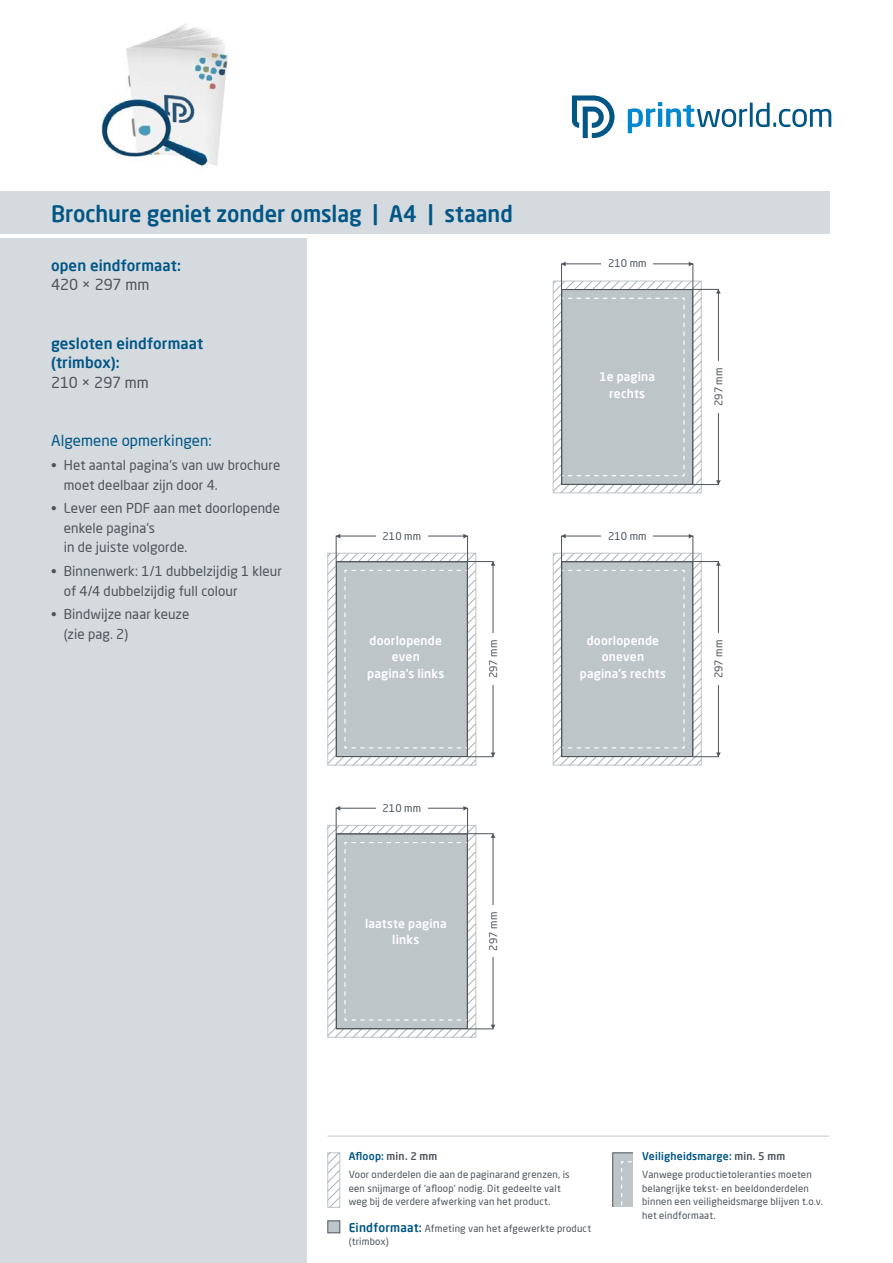
<style>
.page{position:relative;width:893px;height:1263px;background:#fff}
.page>*{position:absolute;margin:0;border:0;box-sizing:border-box;transform-origin:0 0}
.t1{font:500 22.5px "Neo Sans Pro";color:#015685;scale:.96 1}
.t2{font:500 15px/19.5px "Neo Sans Pro";letter-spacing:.01em;color:#015685}
.t3{font:15px "Neo Sans Pro";letter-spacing:.005em;color:#015685}
.t4{font:15px "Neo Sans Pro";color:#4d545a}
.t5{font:13.5px/19.5px "Neo Sans Pro";letter-spacing:.01em;color:#4d545a}
.t6{font:500 12px/16.5px "Neo Sans Pro";letter-spacing:.02em;color:#fff;text-align:center}
.t7{font:10.5px "Neo Sans Pro";color:#4d545a}
.t8{font:500 10.5px "Neo Sans Pro";letter-spacing:.02em;color:#015685}
.t9{font:9.75px/13.5px "Neo Sans Pro";letter-spacing:.02em;color:#4d545a}
.s1{color:#4d545a}
.s2{font-weight:500;font-size:12px;color:#015685}
</style>
<div class="page">
<div style="left:0;top:238px;width:306px;height:1025px;background:#d4dade"></div>
<div style="left:0;top:191px;width:829px;height:43px;background:#d4dade"></div>
<svg style="left:628px;top:102px;width:203px;height:31px"></svg>
<svg style="left:572px;top:96px;width:42px;height:42px"></svg>
<hr style="left:327px;top:1135px;width:502px;height:2px;background:#d4dade">
<svg style="left:329px;top:1154px;width:9px;height:52px"></svg>
<div style="left:327px;top:1152px;width:13px;height:56px;border:1px solid #bec5c9"></div>
<div style="left:327px;top:1220px;width:13px;height:13px;background:#bec5c9;border:1px solid #4d545a"></div>
<div style="left:612px;top:1152px;width:34px;height:60px;background:#bec5c9;border:1px solid #4d545a"></div>
<svg style="left:621px;top:1161px;width:13px;height:47px"></svg>
<div style="left:634px;top:1148px;width:17px;height:68px;background:#fff"></div>
<div style="left:608px;top:1208px;width:26px;height:8px;background:#fff"></div>
<div style="left:693px;top:289px;width:26px;height:196px;border:1px solid #4d545a"></div>
<div style="left:693px;top:561px;width:26px;height:196px;border:1px solid #4d545a"></div>
<div style="left:336px;top:808px;width:132px;height:26px;border:1px solid #4d545a"></div>
<svg style="left:561px;top:262px;width:5px;height:4px"></svg>
<svg style="left:336px;top:534px;width:4px;height:4px"></svg>
<svg style="left:336px;top:806px;width:4px;height:5px"></svg>
<svg style="left:561px;top:534px;width:5px;height:4px"></svg>
<svg style="left:689px;top:262px;width:4px;height:4px"></svg>
<svg style="left:463px;top:534px;width:5px;height:4px"></svg>
<svg style="left:463px;top:806px;width:5px;height:5px"></svg>
<svg style="left:689px;top:534px;width:4px;height:4px"></svg>
<svg style="left:716px;top:289px;width:5px;height:4px"></svg>
<svg style="left:491px;top:561px;width:4px;height:5px"></svg>
<svg style="left:491px;top:833px;width:4px;height:5px"></svg>
<svg style="left:716px;top:561px;width:5px;height:5px"></svg>
<svg style="left:716px;top:480px;width:5px;height:5px"></svg>
<svg style="left:491px;top:752px;width:4px;height:5px"></svg>
<svg style="left:491px;top:1025px;width:4px;height:4px"></svg>
<svg style="left:716px;top:752px;width:5px;height:5px"></svg>
<div style="left:714px;top:361px;width:9px;height:51px;background:#fff"></div>
<div style="left:714px;top:634px;width:9px;height:51px;background:#fff"></div>
<div style="left:376px;top:804px;width:51px;height:8px;background:#fff"></div>
<svg style="left:553px;top:281px;width:148px;height:212px;background:#c6ccd0"></svg>
<svg style="left:328px;top:553px;width:148px;height:212px;background:#c6ccd0"></svg>
<svg style="left:328px;top:825px;width:148px;height:212px;background:#c6cccf"></svg>
<svg style="left:553px;top:553px;width:148px;height:212px;background:#c6cccf"></svg>
<div style="left:561px;top:289px;width:132px;height:196px;border:1px solid #4d545a"></div>
<div style="left:336px;top:561px;width:132px;height:196px;border:1px solid #4d545a"></div>
<div style="left:336px;top:833px;width:132px;height:196px;border:1px solid #4d545a"></div>
<div style="left:561px;top:561px;width:132px;height:196px;border:1px solid #4d545a"></div>
<img style="left:101px;top:24px;width:127px;height:142px">
<h1 class="t1" style="left:51px;top:200px;width:483px">Brochure geniet zonder omslag | A4 | staand</h1>
<h2 class="t2" style="left:51px;top:255px;width:131px">open eindformaat:</h2>
<h2 class="t4" style="left:51px;top:276px;width:100px">420 × 297 mm</h2>
<h2 class="t2" style="left:51px;top:333px;width:154px">gesloten eindformaat (trimbox):</h2>
<h2 class="t4" style="left:51px;top:373px;width:99px">210 × 297 mm</h2>
<h2 class="t3" style="left:51px;top:432px;width:162px">Algemene opmerkingen:</h2>
<h3 class="t5" style="left:64px;top:455px;width:218px;text-indent:-13px">• Het aantal pagina's van uw brochure moet deelbaar zijn door 4.</h3>
<h3 class="t5" style="left:64px;top:498px;width:218px;text-indent:-13px">• Lever een PDF aan met doorlopende enkele pagina's<br>in de juiste volgorde.</h3>
<h3 class="t5" style="left:64px;top:561px;width:220px;text-indent:-13px">• Binnenwerk: 1/1 dubbelzijdig 1 kleur of 4/4 dubbelzijdig full colour</h3>
<h3 class="t5" style="left:64px;top:604px;width:127px;text-indent:-13px">• Bindwijze naar keuze (zie pag. 2)</h3>
<p class="t7" style="left:383px;top:529px;width:40px">210 mm</p>
<p class="t6" style="left:367px;top:632px;width:79px">doorlopende even pagina's links</p>
<p class="t7" style="left:487px;top:678px;width:40px;rotate:-90deg">297 mm</p>
<p class="t7" style="left:383px;top:801px;width:40px">210 mm</p>
<p class="t6" style="left:365px;top:915px;width:83px">laatste pagina links</p>
<p class="t7" style="left:487px;top:950px;width:40px;rotate:-90deg">297 mm</p>
<p class="t7" style="left:608px;top:257px;width:40px">210 mm</p>
<p class="t6" style="left:599px;top:368px;width:57px">1e pagina rechts</p>
<p class="t7" style="left:712px;top:406px;width:40px;rotate:-90deg">297 mm</p>
<p class="t7" style="left:608px;top:529px;width:40px">210 mm</p>
<p class="t6" style="left:580px;top:632px;width:88px">doorlopende oneven pagina's rechts</p>
<p class="t7" style="left:712px;top:678px;width:40px;rotate:-90deg">297 mm</p>
<p class="t8" style="left:349px;top:1150px;width:90px">Afloop: <span class="s1">min. 2 mm</span></p>
<p class="t9" style="left:349px;top:1168px;width:223px">Voor onderdelen die aan de paginarand grenzen, is een snijmarge of 'afloop' nodig. Dit gedeelte valt weg bij de verdere afwerking van het product.</p>
<p class="t9" style="left:349px;top:1221px;width:244px"><span class="s2">Eindformaat:</span> Afmeting van het afgewerkte product (trimbox)</p>
<p class="t8" style="left:642px;top:1150px;width:145px">Veiligheidsmarge: <span class="s1">min. 5 mm</span></p>
<p class="t9" style="left:642px;top:1168px;width:182px">Vanwege productietoleranties moeten belangrijke tekst- en beeldonderdelen binnen een veiligheidsmarge blijven t.o.v. het eindformaat.</p>
</div>
